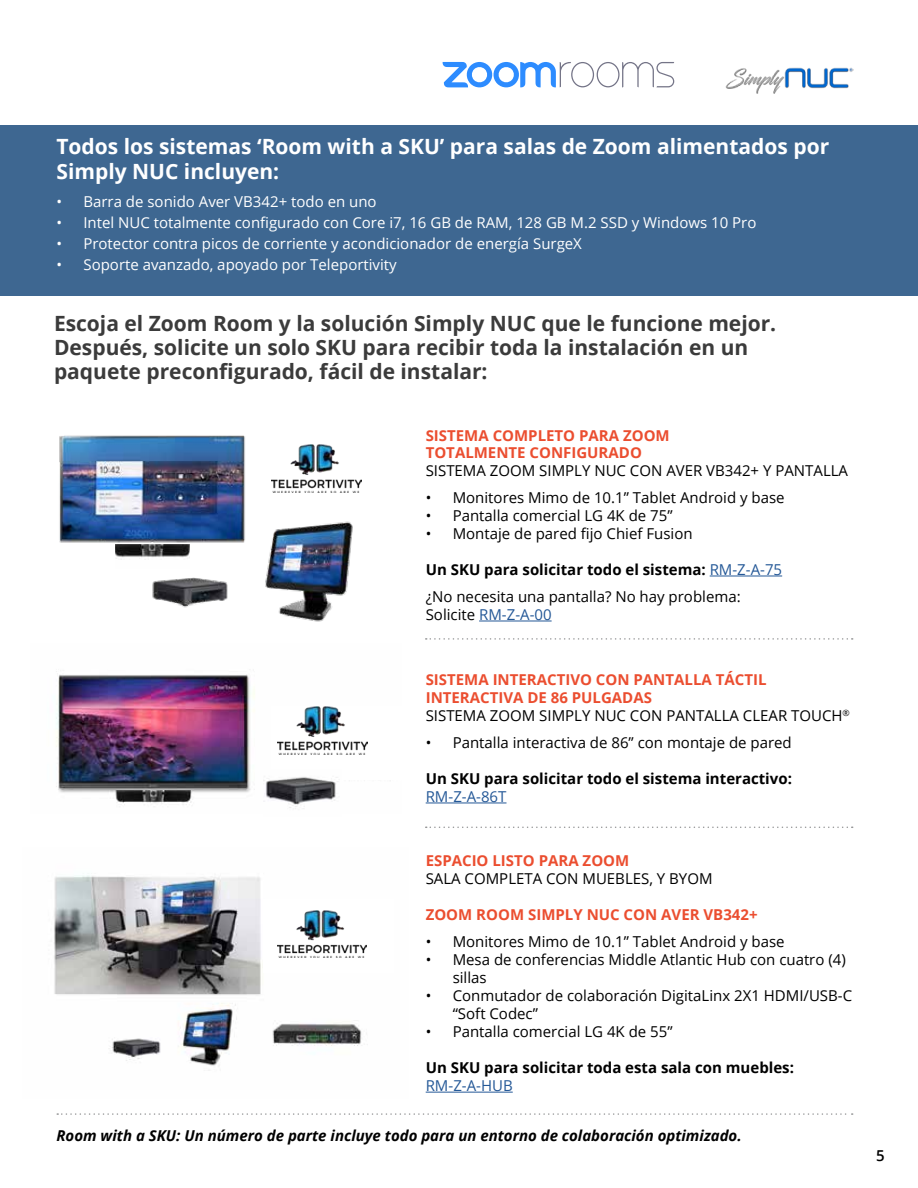
<style>
.page{position:relative;width:918px;height:1188px;background:#fff}
.page>*{position:absolute;margin:0;border:0;box-sizing:border-box;transform-origin:0 0}
.t1{font:700 21px/24px "Open Sans";color:#3b3b3b}
.t2{font:700 21px/25.2px "Open Sans";color:#fff}
.t3{font:15px/18px "Open Sans";color:#000}
.t4{font:15px "Open Sans";color:#fff}
.t5{font:700 15px/18px "Open Sans";color:#eb4e30}
.t6{font:700 15px "Open Sans";color:#000}
.t7{font:italic 700 15px "Open Sans";color:#000}
.t8{font:15px "Open Sans";color:#245897}
.t9{font:600 15px "Open Sans";color:#000}
.s1{font-weight:700}
.s2{color:#245897}
.s3{color:#000}
.s4{font-weight:400;color:#000}
</style>
<div class="page">
<hr style="left:710px;top:576px;width:72px;height:1px;background:#245897">
<hr style="left:479px;top:621px;width:73px;height:1px;background:#245897">
<svg style="left:443px;top:62px;width:231px;height:26px"></svg>
<svg style="left:426px;top:638px;width:427px;height:2px"></svg>
<svg style="left:426px;top:827px;width:427px;height:1px"></svg>
<hr style="left:426px;top:803px;width:81px;height:1px;background:#245897">
<hr style="left:426px;top:1092px;width:87px;height:1px;background:#245897">
<img style="left:59px;top:435px;width:294px;height:187px">
<img style="left:56px;top:671px;width:335px;height:134px">
<img style="left:54px;top:875px;width:308px;height:196px">
<div style="left:263px;top:454px;width:112px;height:66px;background:#fff"></div>
<img style="left:271px;top:444px;width:90px;height:48px">
<div style="left:271px;top:706px;width:131px;height:74px;background:#fff"></div>
<div style="left:263px;top:900px;width:130px;height:73px;background:#fff"></div>
<img style="left:278px;top:706px;width:90px;height:48px">
<img style="left:277px;top:910px;width:90px;height:48px">
<img style="left:263px;top:769px;width:79px;height:40px">
<div style="left:0;top:125px;width:918px;height:170px;background:#3e6791"></div>
<img style="left:725px;top:68px;width:129px;height:26px">
<svg style="left:57px;top:1113px;width:796px;height:2px"></svg>
<div style="left:97px;top:544px;width:130px;height:18px;background:#fff"></div>
<img style="left:115px;top:544px;width:74px;height:25px">
<h1 class="t2" style="left:56px;top:133px;width:774px">Todos los sistemas ‘Room with a SKU’ para salas de Zoom alimentados por<br>Simply NUC incluyen:</h1>
<p class="t4" style="left:56px;top:191px;width:322px">• Barra de sonido Aver VB342+ todo en uno</p>
<p class="t4" style="left:56px;top:212px;width:702px">• Intel NUC totalmente configurado con Core i7, 16 GB de RAM, 128 GB M.2 SSD y Windows 10 Pro</p>
<p class="t4" style="left:56px;top:233px;width:527px">• Protector contra picos de corriente y acondicionador de energía SurgeX</p>
<p class="t4" style="left:56px;top:254px;width:342px">• Soporte avanzado, apoyado por Teleportivity</p>
<h1 class="t1" style="left:54px;top:311px;width:724px">Escoja el Zoom Room y la solución Simply NUC que le funcione mejor.<br>Después, solicite un solo SKU para recibir toda la instalación en un paquete preconfigurado, fácil de instalar:</h1>
<p class="t5" style="left:426px;top:427px;width:246px;line-height:16.5px">SISTEMA COMPLETO PARA ZOOM<br>TOTALMENTE CONFIGURADO</p>
<p class="t3" style="left:426px;top:461px;width:424px">SISTEMA ZOOM SIMPLY NUC CON AVER VB342+ Y PANTALLA</p>
<p class="t3" style="left:426px;top:488px;width:360px">• Monitores Mimo de 10.1” Tablet Android y base</p>
<p class="t3" style="left:426px;top:506px;width:248px">• Pantalla comercial LG 4K de 75”</p>
<p class="t3" style="left:426px;top:524px;width:268px">• Montaje de pared fijo Chief Fusion</p>
<p class="t3" style="left:426px;top:556px;width:358px;line-height:27px"><span class="s1">Un SKU para solicitar todo el sistema:</span> <span class="s2">RM-Z-A-75 </span>¿No necesita una pantalla? No hay problema:</p>
<p class="t8" style="left:426px;top:604px;width:127px"><span class="s3">Solicite</span> RM-Z-A-00</p>
<p class="t5" style="left:426px;top:670px;width:426px">SISTEMA INTERACTIVO CON PANTALLA TÁCTIL<br>INTERACTIVA DE 86 PULGADAS<br><span class="s4">SISTEMA ZOOM SIMPLY NUC CON PANTALLA CLEAR TOUCH</span><sup>®</sup></p>
<p class="t3" style="left:426px;top:733px;width:368px">• Pantalla interactiva de 86” con montaje de pared</p>
<p class="t6" style="left:426px;top:768px;width:368px">Un SKU para solicitar todo el sistema interactivo:</p>
<p class="t8" style="left:426px;top:786px;width:82px">RM-Z-A-86T</p>
<p class="t5" style="left:426px;top:851px;width:205px">ESPACIO LISTO PARA ZOOM</p>
<p class="t3" style="left:426px;top:869px;width:288px">SALA COMPLETA CON MUEBLES, Y BYOM</p>
<p class="t5" style="left:426px;top:905px;width:333px">ZOOM ROOM SIMPLY NUC CON AVER VB342+</p>
<p class="t3" style="left:426px;top:932px;width:360px">• Monitores Mimo de 10.1” Tablet Android y base</p>
<p class="t3" style="left:453px;top:950px;width:395px;text-indent:-27px">• Mesa de conferencias Middle Atlantic Hub con cuatro (4) sillas</p>
<p class="t3" style="left:453px;top:986px;width:401px;text-indent:-27px">• Conmutador de colaboración DigitaLinx 2X1 HDMI/USB-C “Soft Codec”</p>
<p class="t3" style="left:426px;top:1022px;width:248px">• Pantalla comercial LG 4K de 55”</p>
<p class="t6" style="left:426px;top:1057px;width:370px">Un SKU para solicitar toda esta sala con muebles:</p>
<p class="t8" style="left:426px;top:1075px;width:89px">RM-Z-A-HUB</p>
<p class="t7" style="left:56px;top:1125px;width:687px">Room with a SKU: Un número de parte incluye todo para un entorno de colaboración optimizado.</p>
<p class="t9" style="left:876px;top:1146px;width:10px">5</p>
</div>
